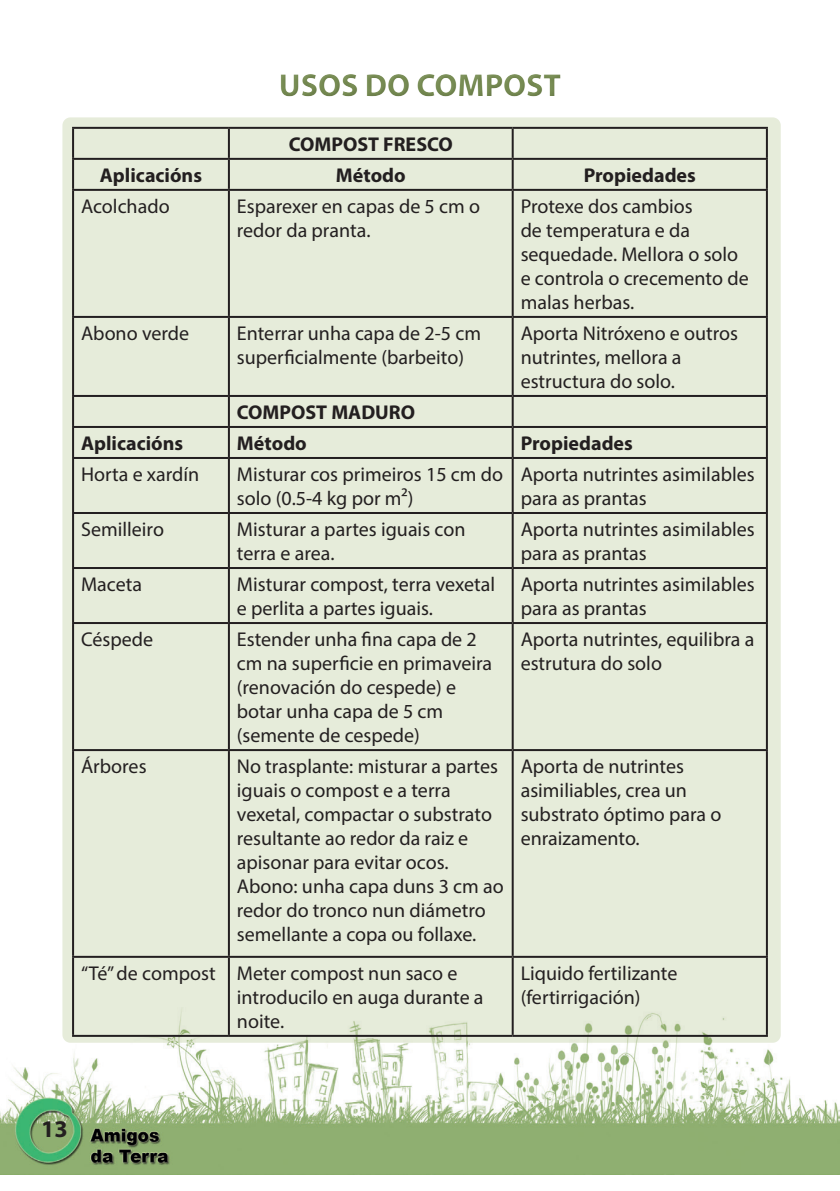
<style>
.page{position:relative;width:840px;height:1191px;background:#fff}
.page>*{position:absolute;margin:0;border:0;box-sizing:border-box;transform-origin:0 0}
.t1{font:700 32px "Myriad Pro";color:#768b52}
.t2{font:700 24px "Myriad Pro";color:#231f20}
.t3{font:20px/24px "Myriad Pro";color:#231f20}
.t4{font:700 20px "Myriad Pro";color:#231f20}
</style>
<div class="page">
<img style="left:0;top:1007px;width:840px;height:167px">
<div style="left:66px;top:121px;width:710px;height:917px;background:#e6ecda;border-radius:4px"></div>
<div style="left:62px;top:117px;width:718px;height:925px;border:8px solid #9bb36c;border-radius:4px"></div>
<hr style="left:72px;top:127px;width:157px;height:2px;background:#231f20">
<hr style="left:72px;top:129px;width:2px;height:29px;background:#231f20">
<hr style="left:229px;top:127px;width:283px;height:2px;background:#231f20">
<hr style="left:228px;top:129px;width:2px;height:29px;background:#231f20">
<hr style="left:512px;top:127px;width:255px;height:2px;background:#231f20">
<hr style="left:511px;top:129px;width:2px;height:29px;background:#231f20">
<hr style="left:765px;top:129px;width:2px;height:29px;background:#231f20">
<hr style="left:72px;top:158px;width:157px;height:2px;background:#231f20">
<hr style="left:72px;top:160px;width:2px;height:29px;background:#231f20">
<hr style="left:229px;top:158px;width:283px;height:2px;background:#231f20">
<hr style="left:228px;top:160px;width:2px;height:29px;background:#231f20">
<hr style="left:512px;top:158px;width:255px;height:2px;background:#231f20">
<hr style="left:511px;top:160px;width:2px;height:29px;background:#231f20">
<hr style="left:765px;top:160px;width:2px;height:29px;background:#231f20">
<hr style="left:72px;top:189px;width:157px;height:2px;background:#231f20">
<hr style="left:72px;top:191px;width:2px;height:125px;background:#231f20">
<hr style="left:229px;top:189px;width:283px;height:2px;background:#231f20">
<hr style="left:228px;top:191px;width:2px;height:125px;background:#231f20">
<hr style="left:512px;top:189px;width:255px;height:2px;background:#231f20">
<hr style="left:511px;top:191px;width:2px;height:125px;background:#231f20">
<hr style="left:765px;top:191px;width:2px;height:125px;background:#231f20">
<hr style="left:72px;top:316px;width:157px;height:2px;background:#231f20">
<hr style="left:72px;top:318px;width:2px;height:77px;background:#231f20">
<hr style="left:229px;top:316px;width:283px;height:2px;background:#231f20">
<hr style="left:228px;top:318px;width:2px;height:77px;background:#231f20">
<hr style="left:512px;top:316px;width:255px;height:2px;background:#231f20">
<hr style="left:511px;top:318px;width:2px;height:77px;background:#231f20">
<hr style="left:765px;top:318px;width:2px;height:77px;background:#231f20">
<hr style="left:72px;top:395px;width:157px;height:2px;background:#231f20">
<hr style="left:72px;top:397px;width:2px;height:29px;background:#231f20">
<hr style="left:229px;top:395px;width:283px;height:2px;background:#231f20">
<hr style="left:228px;top:397px;width:2px;height:29px;background:#231f20">
<hr style="left:512px;top:395px;width:255px;height:2px;background:#231f20">
<hr style="left:511px;top:397px;width:2px;height:29px;background:#231f20">
<hr style="left:765px;top:397px;width:2px;height:29px;background:#231f20">
<hr style="left:72px;top:426px;width:157px;height:2px;background:#231f20">
<hr style="left:72px;top:428px;width:2px;height:29px;background:#231f20">
<hr style="left:229px;top:426px;width:283px;height:2px;background:#231f20">
<hr style="left:228px;top:428px;width:2px;height:29px;background:#231f20">
<hr style="left:512px;top:426px;width:255px;height:2px;background:#231f20">
<hr style="left:511px;top:428px;width:2px;height:29px;background:#231f20">
<hr style="left:765px;top:428px;width:2px;height:29px;background:#231f20">
<hr style="left:72px;top:457px;width:157px;height:2px;background:#231f20">
<hr style="left:72px;top:459px;width:2px;height:53px;background:#231f20">
<hr style="left:229px;top:457px;width:283px;height:2px;background:#231f20">
<hr style="left:228px;top:459px;width:2px;height:53px;background:#231f20">
<hr style="left:512px;top:457px;width:255px;height:2px;background:#231f20">
<hr style="left:511px;top:459px;width:2px;height:53px;background:#231f20">
<hr style="left:765px;top:459px;width:2px;height:53px;background:#231f20">
<hr style="left:72px;top:512px;width:157px;height:2px;background:#231f20">
<hr style="left:72px;top:514px;width:2px;height:53px;background:#231f20">
<hr style="left:229px;top:512px;width:283px;height:2px;background:#231f20">
<hr style="left:228px;top:514px;width:2px;height:53px;background:#231f20">
<hr style="left:512px;top:512px;width:255px;height:2px;background:#231f20">
<hr style="left:511px;top:514px;width:2px;height:53px;background:#231f20">
<hr style="left:765px;top:514px;width:2px;height:53px;background:#231f20">
<hr style="left:72px;top:567px;width:157px;height:2px;background:#231f20">
<hr style="left:72px;top:569px;width:2px;height:53px;background:#231f20">
<hr style="left:229px;top:567px;width:283px;height:2px;background:#231f20">
<hr style="left:228px;top:569px;width:2px;height:53px;background:#231f20">
<hr style="left:512px;top:567px;width:255px;height:2px;background:#231f20">
<hr style="left:511px;top:569px;width:2px;height:53px;background:#231f20">
<hr style="left:765px;top:569px;width:2px;height:53px;background:#231f20">
<hr style="left:72px;top:622px;width:157px;height:2px;background:#231f20">
<hr style="left:72px;top:624px;width:2px;height:125px;background:#231f20">
<hr style="left:229px;top:622px;width:283px;height:2px;background:#231f20">
<hr style="left:228px;top:624px;width:2px;height:125px;background:#231f20">
<hr style="left:512px;top:622px;width:255px;height:2px;background:#231f20">
<hr style="left:511px;top:624px;width:2px;height:125px;background:#231f20">
<hr style="left:765px;top:624px;width:2px;height:125px;background:#231f20">
<hr style="left:72px;top:749px;width:157px;height:2px;background:#231f20">
<hr style="left:72px;top:751px;width:2px;height:204px;background:#231f20">
<hr style="left:229px;top:749px;width:283px;height:2px;background:#231f20">
<hr style="left:228px;top:751px;width:2px;height:204px;background:#231f20">
<hr style="left:512px;top:749px;width:255px;height:2px;background:#231f20">
<hr style="left:511px;top:751px;width:2px;height:204px;background:#231f20">
<hr style="left:765px;top:751px;width:2px;height:204px;background:#231f20">
<hr style="left:72px;top:955px;width:157px;height:2px;background:#231f20">
<hr style="left:72px;top:957px;width:2px;height:77px;background:#231f20">
<hr style="left:229px;top:955px;width:283px;height:2px;background:#231f20">
<hr style="left:228px;top:957px;width:2px;height:77px;background:#231f20">
<hr style="left:512px;top:955px;width:255px;height:2px;background:#231f20">
<hr style="left:511px;top:957px;width:2px;height:77px;background:#231f20">
<hr style="left:765px;top:957px;width:2px;height:77px;background:#231f20">
<hr style="left:72px;top:1034px;width:157px;height:2px;background:#231f20">
<hr style="left:229px;top:1034px;width:283px;height:2px;background:#231f20">
<hr style="left:512px;top:1034px;width:255px;height:2px;background:#231f20">
<h1 class="t1" style="left:279px;top:64px;width:283px">USOS DO COMPOST</h1>
<p class="t4" style="left:288px;top:131px;width:165px">COMPOST FRESCO</p>
<p class="t4" style="left:100px;top:162px;width:104px">Aplicacións</p>
<p class="t4" style="left:335px;top:162px;width:71px">Método</p>
<p class="t4" style="left:583px;top:162px;width:114px">Propiedades</p>
<p class="t3" style="left:81px;top:194px;width:90px">Acolchado</p>
<p class="t3" style="left:237px;top:194px;width:244px">Esparexer en capas de 5 cm o redor da pranta.</p>
<p class="t3" style="left:520px;top:194px;width:229px">Protexe dos cambios<br>de temperatura e da sequedade. Mellora o solo e controla o crecemento de malas herbas.</p>
<p class="t3" style="left:81px;top:321px;width:109px">Abono verde</p>
<p class="t3" style="left:237px;top:321px;width:245px">Enterrar unha capa de 2-5 cm superficialmente (barbeito)</p>
<p class="t3" style="left:520px;top:321px;width:219px">Aporta Nitróxeno e outros nutrintes, mellora a estructura do solo.</p>
<p class="t4" style="left:237px;top:399px;width:179px">COMPOST MADURO</p>
<p class="t4" style="left:81px;top:430px;width:104px">Aplicacións</p>
<p class="t4" style="left:237px;top:430px;width:71px">Método</p>
<p class="t4" style="left:520px;top:430px;width:114px">Propiedades</p>
<p class="t3" style="left:81px;top:462px;width:120px">Horta e xardín</p>
<p class="t3" style="left:237px;top:462px;width:267px">Misturar cos primeiros 15 cm do solo (0.5-4 kg por m²)</p>
<p class="t3" style="left:520px;top:462px;width:235px">Aporta nutrintes asimilables para as prantas</p>
<p class="t3" style="left:81px;top:517px;width:84px">Semilleiro</p>
<p class="t3" style="left:237px;top:517px;width:230px">Misturar a partes iguais con terra e area.</p>
<p class="t3" style="left:520px;top:517px;width:235px">Aporta nutrintes asimilables para as prantas</p>
<p class="t3" style="left:81px;top:572px;width:62px">Maceta</p>
<p class="t3" style="left:237px;top:572px;width:259px">Misturar compost, terra vexetal e perlita a partes iguais.</p>
<p class="t3" style="left:520px;top:572px;width:235px">Aporta nutrintes asimilables para as prantas</p>
<p class="t3" style="left:81px;top:627px;width:74px">Céspede</p>
<p class="t3" style="left:237px;top:627px;width:257px">Estender unha fina capa de 2 cm na superficie en primaveira (renovación do cespede) e botar unha capa de 5 cm (semente de cespede)</p>
<p class="t3" style="left:520px;top:627px;width:235px">Aporta nutrintes, equilibra a estrutura do solo</p>
<p class="t3" style="left:81px;top:754px;width:67px">Árbores</p>
<p class="t3" style="left:237px;top:754px;width:268px">No trasplante: misturar a partes iguais o compost e a terra vexetal, compactar o substrato resultante ao redor da raiz e apisonar para evitar ocos.<br>Abono: unha capa duns 3 cm ao redor do tronco nun diámetro semellante a copa ou follaxe.</p>
<p class="t3" style="left:520px;top:754px;width:202px">Aporta de nutrintes asimiliables, crea un substrato óptimo para o enraizamento.</p>
<p class="t3" style="left:237px;top:960px;width:248px;text-indent:-156px">“Té” de compost Meter compost nun saco e introducilo en auga durante a noite.</p>
<p class="t3" style="left:520px;top:960px;width:158px">Liquido fertilizante (fertirrigación)</p>
<p class="t2" style="left:41px;top:1113px;width:28px">13</p>
</div>
